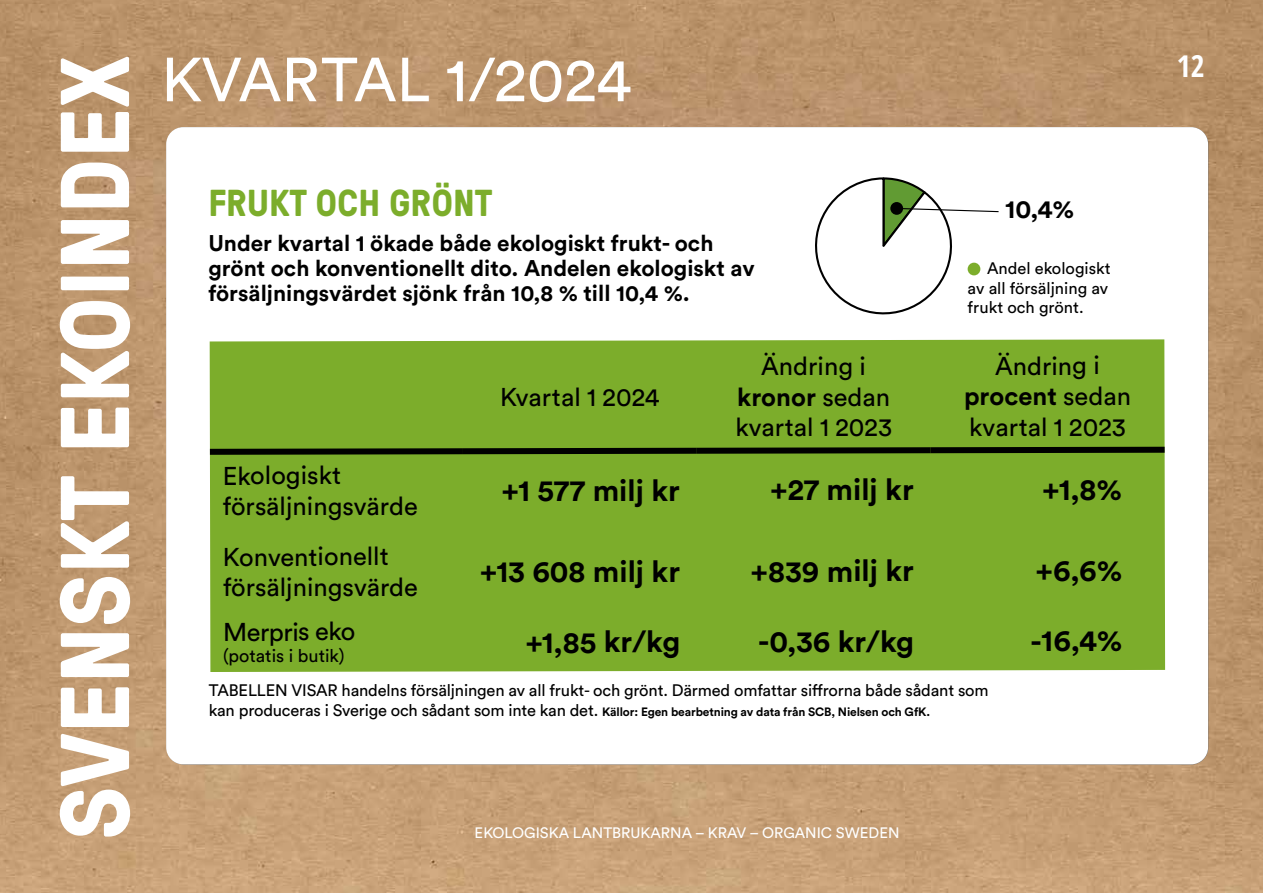
<style>
.page{position:relative;width:1263px;height:893px;background:#fff}
.page>*{position:absolute;margin:0;border:0;box-sizing:border-box;transform-origin:0 0}
.t1{font:700 97.5px "GT Pressura";color:#fff}
.t2{font:61.5px "Circular Std";color:#fff}
.t3{font:700 37.5px "GT Pressura";color:#7cad2b}
.t4{font:700 30px "Circular Std";letter-spacing:-.005em;color:#000}
.t5{font:700 30px "Open Sans Condensed";color:#fff}
.t6{font:25.5px/30.6px "Circular Std";letter-spacing:-.005em;color:#000;text-align:center}
.t7{font:25.5px "Circular Std";letter-spacing:-.025em;color:#000}
.t8{font:700 25.5px "Circular Std";color:#000}
.t9{font:700 22.5px/25.5px "Circular Std";color:#000}
.t10{font:18px "Circular Std";letter-spacing:-.005em;color:#000}
.t11{font:16.5px/19.5px "Circular Std";letter-spacing:-.01em;color:#000}
.t12{font:15.45px/19.6px "Calibri";letter-spacing:.015em;color:#000}
.t13{font:15px "Circular Std";color:#fff}
.t14{font:700 12px "Circular Std";letter-spacing:-.01em;color:#000}
.s1{font-weight:700}
.s2{font-weight:400;font-size:16.5px}
</style>
<div class="page">
<img style="left:0;top:0;width:1263px;height:893px">
<div style="left:166px;top:127px;width:1042px;height:637px;background:#fff;border-radius:17px"></div>
<div style="left:210px;top:339px;width:955px;height:333px;background:#7cad2b"></div>
<svg style="left:209px;top:444px;width:956px;height:14px;background:#476318"></svg>
<svg style="left:815px;top:177px;width:184px;height:138px"></svg>
<div style="left:890px;top:202px;width:13px;height:13px;background:#000;border-radius:50%"></div>
<h1 class="t1" style="left:24px;top:839px;width:786px;rotate:-90deg">SVENSKT EKOINDEX</h1>
<h2 class="t2" style="left:161px;top:42px;width:471px">KVARTAL 1/2024</h2>
<h3 class="t3" style="left:208px;top:175px;width:285px">FRUKT OCH GRÖNT</h3>
<h3 class="t8" style="left:1005px;top:193px;width:71px">10,4%</h3>
<h3 class="t9" style="left:208px;top:229px;width:548px">Under kvartal 1 ökade både ekologiskt frukt- och grönt och konventionellt dito. Andelen ekologiskt av försäljningsvärdet sjönk från 10,8 % till 10,4 %.</h3>
<p class="t12" style="left:422px;top:233px;width:220px">Andel ekologiskt av frukt och grönt</p>
<p class="t12" style="left:657px;top:253px;width:30px">10,4<br>89,6</p>
<p class="t11" style="left:968px;top:259px;width:145px;text-indent:20px">Andel ekologiskt av all försäljning av frukt och grönt.</p>
<h3 class="t6" style="left:735px;top:350px;width:158px">Ändring i <span class="s1">kronor</span> sedan kvartal 1 2023</h3>
<h3 class="t6" style="left:964px;top:350px;width:169px">Ändring i <span class="s1">procent</span> sedan kvartal 1 2023</h3>
<h3 class="t6" style="left:500px;top:382px;width:161px">Kvartal 1 2024</h3>
<h3 class="t6" style="left:223px;top:460px;width:197px;text-align:left">Ekologiskt försäljningsvärde</h3>
<h3 class="t4" style="left:502px;top:471px;width:180px">+1 577 milj kr</h3>
<h3 class="t4" style="left:770px;top:470px;width:145px">+27 milj kr</h3>
<h3 class="t4" style="left:1042px;top:470px;width:82px">+1,8%</h3>
<h3 class="t6" style="left:223px;top:541px;width:197px;text-align:left">Konventionellt försäljningsvärde</h3>
<h3 class="t4" style="left:480px;top:552px;width:202px">+13 608 milj kr</h3>
<h3 class="t4" style="left:750px;top:552px;width:165px">+839 milj kr</h3>
<h3 class="t4" style="left:1035px;top:551px;width:89px">+6,6%</h3>
<h3 class="t7" style="left:223px;top:616px;width:134px">Merpris eko</h3>
<p class="t10" style="left:223px;top:645px;width:123px">(potatis i butik)</p>
<h3 class="t4" style="left:525px;top:623px;width:156px">+1,85 kr/kg</h3>
<h3 class="t4" style="left:758px;top:622px;width:158px">-0,36 kr/kg</h3>
<h3 class="t4" style="left:1030px;top:621px;width:94px">-16,4%</h3>
<p class="t11" style="left:209px;top:680px;width:781px">TABELLEN VISAR handelns försäljningen av all frukt- och grönt. Därmed omfattar siffrorna både sådant som</p>
<p class="t14" style="left:209px;top:704px;width:723px"><span class="s2">kan produceras i Sverige och sådant som inte kan det.</span> Källor: Egen bearbetning av data från SCB, Nielsen och GfK.</p>
<p class="t13" style="left:475px;top:824px;width:426px">EKOLOGISKA LANTBRUKARNA – KRAV – ORGANIC SWEDEN</p>
<h3 class="t5" style="left:1177px;top:45px;width:29px">12</h3>
</div>
